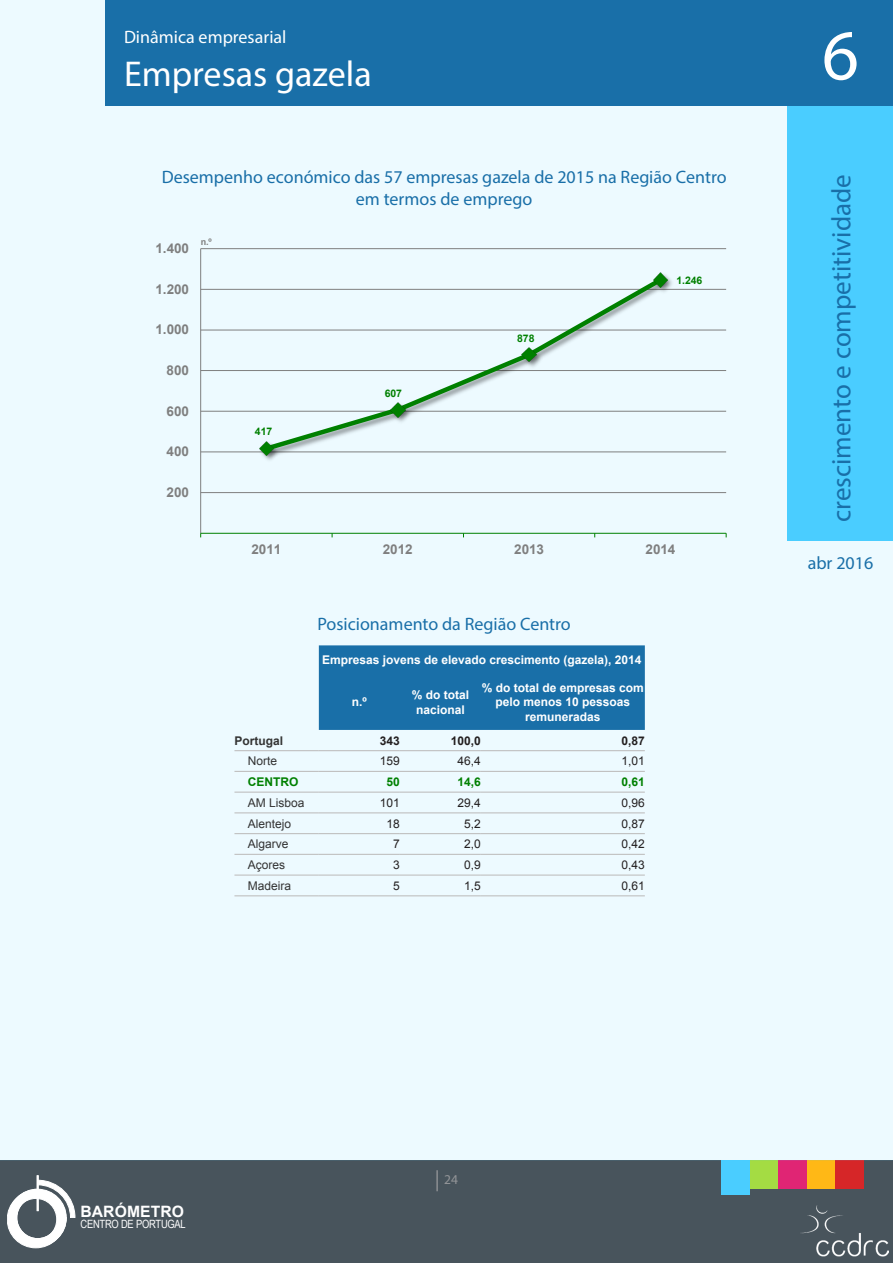
<style>
.page{position:relative;width:893px;height:1263px;background:#fff}
.page>*{position:absolute;margin:0;border:0;box-sizing:border-box;transform-origin:0 0}
.t1{font:72px "Myriad Pro";color:#fff}
.t2{font:36px "Myriad Pro";color:#fff}
.t3{font:27px "Myriad Pro";color:#196fa8}
.t4{font:18px/21.6px "Myriad Pro";color:#196fa8;text-align:center}
.t5{font:18px "Myriad Pro";color:#fff}
.t6{font:700 15.6px "Arial";letter-spacing:.005em;color:#fff}
.t7{font:700 13.5px "Arial";letter-spacing:.005em;color:#7f7f7f}
.t8{font:13.5px "Myriad Pro";color:#939598}
.t9{font:700 12px/14.4px "Arial";color:#fff;text-align:center}
.t10{font:12px "Arial";color:#231f20}
.t11{font:12px "Arial";color:#333}
.t12{font:700 12px "Arial";color:#008000}
.t13{font:700 12px "Arial";color:#231f20}
.t14{font:700 12px "Arial";color:#333}
.t15{font:11.4px "Arial Narrow";letter-spacing:-.025em;color:#fff}
.t16{font:700 10.5px "Arial";letter-spacing:-.005em;color:#008000}
.t17{font:700 9px "Arial";color:#7f7f7f}
.s1{font-size:21px}
</style>
<div class="page">
<div style="left:0;top:1160px;width:893px;height:103px;background:#48545c"></div>
<div style="left:807px;top:1160px;width:29px;height:29px;background:#ffb816"></div>
<div style="left:750px;top:1160px;width:28px;height:29px;background:#a4dc43"></div>
<img style="left:801px;top:1205px;width:87px;height:52px">
<svg style="left:7px;top:1179px;width:69px;height:69px"></svg>
<div style="left:37px;top:1176px;width:1px;height:34px;border:1px solid #fff"></div>
<div style="left:778px;top:1160px;width:29px;height:29px;background:#e02574"></div>
<div style="left:836px;top:1160px;width:28px;height:29px;background:#d62628"></div>
<div style="left:0;top:0;width:893px;height:1160px;background:#edfaff"></div>
<div style="left:722px;top:1160px;width:28px;height:35px;background:#4acdff"></div>
<div style="left:105px;top:0;width:788px;height:105px;background:#196fa8"></div>
<div style="left:788px;top:105px;width:105px;height:435px;background:#4acdff"></div>
<hr style="left:201px;top:492px;width:525px;height:1px;background:#7f7f7f">
<hr style="left:201px;top:452px;width:525px;height:1px;background:#7f7f7f">
<hr style="left:201px;top:411px;width:525px;height:1px;background:#7f7f7f">
<hr style="left:201px;top:370px;width:525px;height:1px;background:#7f7f7f">
<hr style="left:201px;top:330px;width:525px;height:1px;background:#7f7f7f">
<hr style="left:201px;top:289px;width:525px;height:1px;background:#7f7f7f">
<hr style="left:201px;top:248px;width:525px;height:1px;background:#7f7f7f">
<hr style="left:200px;top:249px;width:1px;height:284px;background:#7f7f7f">
<hr style="left:201px;top:533px;width:525px;height:1px;background:#008000">
<img style="left:256px;top:451px;width:24px;height:9px">
<img style="left:659px;top:272px;width:18px;height:18px">
<svg style="left:261px;top:281px;width:406px;height:173px"></svg>
<img style="left:259px;top:441px;width:15px;height:15px">
<img style="left:391px;top:403px;width:14px;height:14px">
<img style="left:522px;top:348px;width:14px;height:14px">
<img style="left:653px;top:273px;width:15px;height:14px">
<div style="left:319px;top:645px;width:326px;height:85px;background:#196fa8"></div>
<hr style="left:234px;top:750px;width:85px;height:1px;background:#c0c0c0">
<hr style="left:319px;top:750px;width:81px;height:1px;background:#c0c0c0">
<hr style="left:400px;top:750px;width:81px;height:1px;background:#c0c0c0">
<hr style="left:481px;top:750px;width:164px;height:1px;background:#c0c0c0">
<hr style="left:234px;top:771px;width:85px;height:1px;background:#c0c0c0">
<hr style="left:319px;top:771px;width:81px;height:1px;background:#c0c0c0">
<hr style="left:400px;top:771px;width:81px;height:1px;background:#c0c0c0">
<hr style="left:481px;top:771px;width:164px;height:1px;background:#c0c0c0">
<hr style="left:234px;top:791px;width:85px;height:2px;background:#c0c0c0">
<hr style="left:319px;top:791px;width:81px;height:2px;background:#c0c0c0">
<hr style="left:400px;top:791px;width:81px;height:2px;background:#c0c0c0">
<hr style="left:481px;top:791px;width:164px;height:2px;background:#c0c0c0">
<hr style="left:234px;top:812px;width:85px;height:1px;background:#c0c0c0">
<hr style="left:319px;top:812px;width:81px;height:1px;background:#c0c0c0">
<hr style="left:400px;top:812px;width:81px;height:1px;background:#c0c0c0">
<hr style="left:481px;top:812px;width:164px;height:1px;background:#c0c0c0">
<hr style="left:234px;top:833px;width:85px;height:1px;background:#c0c0c0">
<hr style="left:319px;top:833px;width:81px;height:1px;background:#c0c0c0">
<hr style="left:400px;top:833px;width:81px;height:1px;background:#c0c0c0">
<hr style="left:481px;top:833px;width:164px;height:1px;background:#c0c0c0">
<hr style="left:234px;top:854px;width:85px;height:1px;background:#c0c0c0">
<hr style="left:319px;top:854px;width:81px;height:1px;background:#c0c0c0">
<hr style="left:400px;top:854px;width:81px;height:1px;background:#c0c0c0">
<hr style="left:481px;top:854px;width:164px;height:1px;background:#c0c0c0">
<hr style="left:234px;top:874px;width:85px;height:2px;background:#c0c0c0">
<hr style="left:319px;top:874px;width:81px;height:2px;background:#c0c0c0">
<hr style="left:400px;top:874px;width:81px;height:2px;background:#c0c0c0">
<hr style="left:481px;top:874px;width:164px;height:2px;background:#c0c0c0">
<hr style="left:234px;top:895px;width:85px;height:1px;background:#c0c0c0">
<hr style="left:319px;top:895px;width:81px;height:1px;background:#c0c0c0">
<hr style="left:400px;top:895px;width:81px;height:1px;background:#c0c0c0">
<hr style="left:481px;top:895px;width:164px;height:1px;background:#c0c0c0">
<h3 class="t5" style="left:124px;top:26px;width:164px">Dinâmica empresarial</h3>
<h2 class="t2" style="left:124px;top:52px;width:249px">Empresas gazela</h2>
<h3 class="t4" style="left:162px;top:166px;width:566px">Desempenho económico das 57 empresas gazela de 2015 na Região Centro em termos de emprego</h3>
<p class="t7" style="left:155px;top:239px;width:35px">1.400</p>
<p class="t7" style="left:155px;top:279px;width:35px">1.200</p>
<p class="t7" style="left:155px;top:320px;width:35px">1.000</p>
<p class="t7" style="left:167px;top:361px;width:24px">800</p>
<p class="t7" style="left:167px;top:401px;width:24px">600</p>
<p class="t7" style="left:167px;top:442px;width:24px">400</p>
<p class="t7" style="left:167px;top:483px;width:24px">200</p>
<p class="t17" style="left:201px;top:236px;width:13px">n.º</p>
<p class="t16" style="left:255px;top:424px;width:19px">417</p>
<p class="t16" style="left:385px;top:386px;width:19px">607</p>
<p class="t16" style="left:517px;top:331px;width:19px">878</p>
<p class="t16" style="left:676px;top:273px;width:27px">1.246</p>
<p class="t7" style="left:251px;top:539px;width:32px">2011</p>
<p class="t7" style="left:383px;top:539px;width:32px">2012</p>
<p class="t7" style="left:514px;top:539px;width:32px">2013</p>
<p class="t7" style="left:645px;top:539px;width:32px">2014</p>
<h3 class="t4" style="left:317px;top:613px;width:255px">Posicionamento da Região Centro</h3>
<p class="t9" style="left:322px;top:653px;width:321px">Empresas jovens de elevado crescimento (gazela), 2014</p>
<p class="t9" style="left:352px;top:695px;width:17px">n.º</p>
<p class="t9" style="left:412px;top:688px;width:59px">% do total nacional</p>
<p class="t9" style="left:482px;top:681px;width:164px">% do total de empresas com pelo menos 10 pessoas remuneradas</p>
<p class="t14" style="left:234px;top:732px;width:50px">Portugal</p>
<p class="t13" style="left:380px;top:732px;width:22px">343</p>
<p class="t13" style="left:451px;top:732px;width:32px">100,0</p>
<p class="t13" style="left:621px;top:732px;width:25px">0,87</p>
<p class="t11" style="left:248px;top:753px;width:31px">Norte</p>
<p class="t10" style="left:380px;top:753px;width:22px">159</p>
<p class="t10" style="left:457px;top:753px;width:25px">46,4</p>
<p class="t10" style="left:621px;top:753px;width:25px">1,01</p>
<p class="t12" style="left:248px;top:773px;width:52px">CENTRO</p>
<p class="t12" style="left:386px;top:773px;width:15px">50</p>
<p class="t12" style="left:457px;top:773px;width:25px">14,6</p>
<p class="t12" style="left:621px;top:773px;width:25px">0,61</p>
<p class="t11" style="left:248px;top:794px;width:58px">AM Lisboa</p>
<p class="t10" style="left:380px;top:794px;width:22px">101</p>
<p class="t10" style="left:457px;top:794px;width:25px">29,4</p>
<p class="t10" style="left:621px;top:794px;width:25px">0,96</p>
<p class="t11" style="left:248px;top:815px;width:45px">Alentejo</p>
<p class="t10" style="left:386px;top:815px;width:15px">18</p>
<p class="t10" style="left:464px;top:815px;width:18px">5,2</p>
<p class="t10" style="left:621px;top:815px;width:25px">0,87</p>
<p class="t11" style="left:248px;top:836px;width:42px">Algarve</p>
<p class="t10" style="left:393px;top:836px;width:8px">7</p>
<p class="t10" style="left:464px;top:836px;width:18px">2,0</p>
<p class="t10" style="left:621px;top:836px;width:25px">0,42</p>
<p class="t11" style="left:248px;top:857px;width:39px">Açores</p>
<p class="t10" style="left:393px;top:857px;width:8px">3</p>
<p class="t10" style="left:464px;top:857px;width:18px">0,9</p>
<p class="t10" style="left:621px;top:857px;width:25px">0,43</p>
<p class="t11" style="left:248px;top:877px;width:45px">Madeira</p>
<p class="t10" style="left:393px;top:877px;width:8px">5</p>
<p class="t10" style="left:464px;top:877px;width:18px">1,5</p>
<p class="t10" style="left:621px;top:877px;width:25px">0,61</p>
<h1 class="t1" style="left:822px;top:11px;width:38px">6</h1>
<h3 class="t3" style="left:825px;top:522px;width:349px;rotate:-90deg">crescimento e competitividade</h3>
<h3 class="t4" style="left:808px;top:551px;width:67px">abr 2016</h3>
<h3 class="t6" style="left:81px;top:1200px;width:105px">BARÓMETRO</h3>
<p class="t15" style="left:81px;top:1215px;width:107px">CENTRO DE PORTUGAL</p>
<p class="t8" style="left:435px;top:1171px;width:25px"><span class="s1">|</span> 24</p>
</div>
